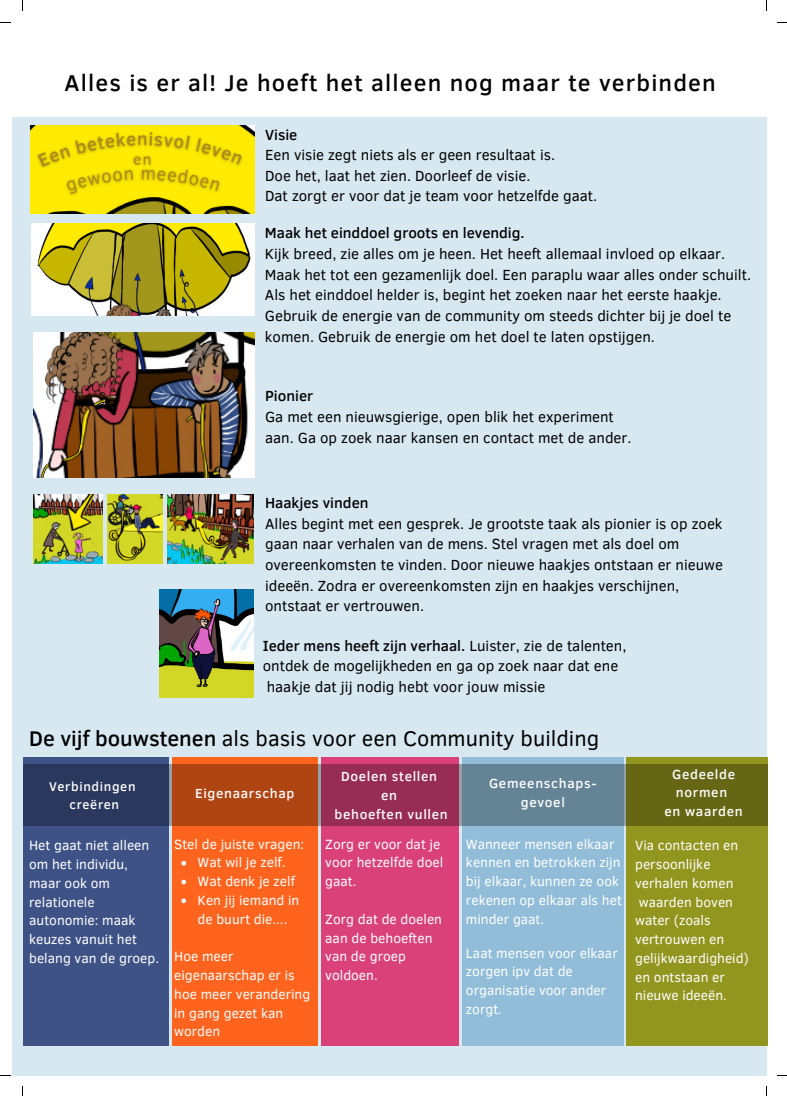
<style>
.page{position:relative;width:787px;height:1096px;background:#fff}
.page>*{position:absolute;margin:0;border:0;box-sizing:border-box;transform-origin:0 0}
.t1{font:500 23.5px "Clear Sans";letter-spacing:.05em;color:#000}
.t2{font:21.75px "Clear Sans";color:#000}
.t3{font:15px/20.6px "Clear Sans";color:#000}
.t4{font:500 15px "Clear Sans";color:#000}
.t5{font:13.75px/18.8px "Clear Sans";color:#fff}
.t6{font:500 13.5px/18.6px "Clear Sans";letter-spacing:.05em;color:#fff;text-align:center}
.t7{font:500 13px/17.8px "Clear Sans";letter-spacing:.05em;color:#fff;text-align:center}
.s1{font-weight:500}
</style>
<div class="page">
<div style="left:12px;top:117px;width:754px;height:957px;background:#d8e8f1"></div>
<div style="left:626px;top:757px;width:142px;height:288px;background:#92951e"></div>
<div style="left:462px;top:757px;width:161px;height:288px;background:#91bdd8"></div>
<div style="left:321px;top:757px;width:138px;height:288px;background:#da4179"></div>
<div style="left:172px;top:757px;width:145px;height:288px;background:#fe641e"></div>
<div style="left:23px;top:757px;width:146px;height:288px;background:#3e5286"></div>
<img style="left:31px;top:125px;width:223px;height:88px">
<img style="left:31px;top:224px;width:223px;height:92px">
<img style="left:34px;top:333px;width:220px;height:144px">
<img style="left:34px;top:494px;width:68px;height:70px">
<img style="left:107px;top:494px;width:56px;height:70px">
<img style="left:168px;top:494px;width:86px;height:70px">
<img style="left:160px;top:590px;width:93px;height:107px">
<svg style="left:23px;top:763px;width:745px;height:62px;background:#72534c"></svg>
<svg style="left:181px;top:860px;width:5px;height:5px"></svg>
<svg style="left:181px;top:879px;width:5px;height:5px"></svg>
<svg style="left:181px;top:898px;width:5px;height:5px"></svg>
<h1 class="t1" style="left:65px;top:66px;width:653px">Alles is er al! Je hoeft het alleen nog maar te verbinden</h1>
<p class="t4" style="left:265px;top:123px;width:34px">Visie</p>
<p class="t3" style="left:265px;top:144px;width:334px">Een visie zegt niets als er geen resultaat is.<br>Doe het, laat het zien. Doorleef de visie.<br>Dat zorgt er voor dat je team voor hetzelfde gaat.</p>
<p class="t4" style="left:265px;top:222px;width:261px">Maak het einddoel groots en levendig.</p>
<p class="t3" style="left:265px;top:243px;width:488px">Kijk breed, zie alles om je heen. Het heeft allemaal invloed op elkaar.<br>Maak het tot een gezamenlijk doel. Een paraplu waar alles onder schuilt.<br>Als het einddoel helder is, begint het zoeken naar het eerste haakje.<br>Gebruik de energie van de community om steeds dichter bij je doel te komen. Gebruik de energie om het doel te laten opstijgen.</p>
<p class="t4" style="left:265px;top:385px;width:50px">Pionier</p>
<p class="t3" style="left:265px;top:405px;width:368px">Ga met een nieuwsgierige, open blik het experiment aan. Ga op zoek naar kansen en contact met de ander.</p>
<p class="t4" style="left:265px;top:492px;width:105px">Haakjes vinden</p>
<p class="t3" style="left:265px;top:512px;width:459px">Alles begint met een gesprek. Je grootste taak als pionier is op zoek gaan naar verhalen van de mens. Stel vragen met als doel om overeenkomsten te vinden. Door nieuwe haakjes ontstaan er nieuwe ideeën. Zodra er overeenkomsten zijn en haakjes verschijnen, ontstaat er vertrouwen.</p>
<p class="t3" style="left:263px;top:634px;width:365px"><span class="s1">Ieder mens heeft zijn verhaal.</span> Luister, zie de talenten, ontdek de mogelijkheden en ga op zoek naar dat ene haakje dat jij nodig hebt voor jouw missie</p>
<h2 class="t2" style="left:29px;top:722px;width:571px"><span class="s1">De vijf bouwstenen</span> als basis voor een Community building</h2>
<p class="t7" style="left:49px;top:777px;width:88px">Verbindingen creëren</p>
<p class="t6" style="left:334px;top:766px;width:115px">Doelen stellen en<br>behoeften vullen</p>
<p class="t6" style="left:195px;top:782px;width:101px">Eigenaarschap</p>
<p class="t6" style="left:489px;top:773px;width:109px">Gemeenschaps&shy;gevoel</p>
<p class="t5" style="left:29px;top:835px;width:131px">Het gaat niet alleen om het individu, maar ook om relationele autonomie: maak keuzes vanuit het belang van de groep.</p>
<p class="t5" style="left:174px;top:833px;width:132px">Stel de juiste vragen:</p>
<p class="t5" style="left:198px;top:852px;width:103px">Wat wil je zelf.<br>Wat denk je zelf<br>Ken jij iemand in de buurt die....</p>
<p class="t5" style="left:174px;top:946px;width:138px">Hoe meer eigenaarschap er is hoe meer verandering in gang gezet kan worden</p>
<p class="t5" style="left:325px;top:833px;width:120px">Zorg er voor dat je voor hetzelfde doel gaat.</p>
<p class="t5" style="left:325px;top:908px;width:118px">Zorg dat de doelen aan de behoeften van de groep voldoen.</p>
<p class="t5" style="left:466px;top:833px;width:157px">Wanneer mensen elkaar kennen en betrokken zijn bij elkaar, kunnen ze ook rekenen op elkaar als het minder gaat.</p>
<p class="t5" style="left:466px;top:942px;width:153px">Laat mensen voor elkaar zorgen ipv dat de organisatie voor ander zorgt.</p>
<p class="t6" style="left:664px;top:763px;width:80px">Gedeelde normen<br>en waarden</p>
<p class="t5" style="left:635px;top:835px;width:115px">Via contacten en persoonlijke verhalen komen waarden boven water (zoals vertrouwen en gelijkwaardigheid) en ontstaan er nieuwe ideeën.</p>
</div>
